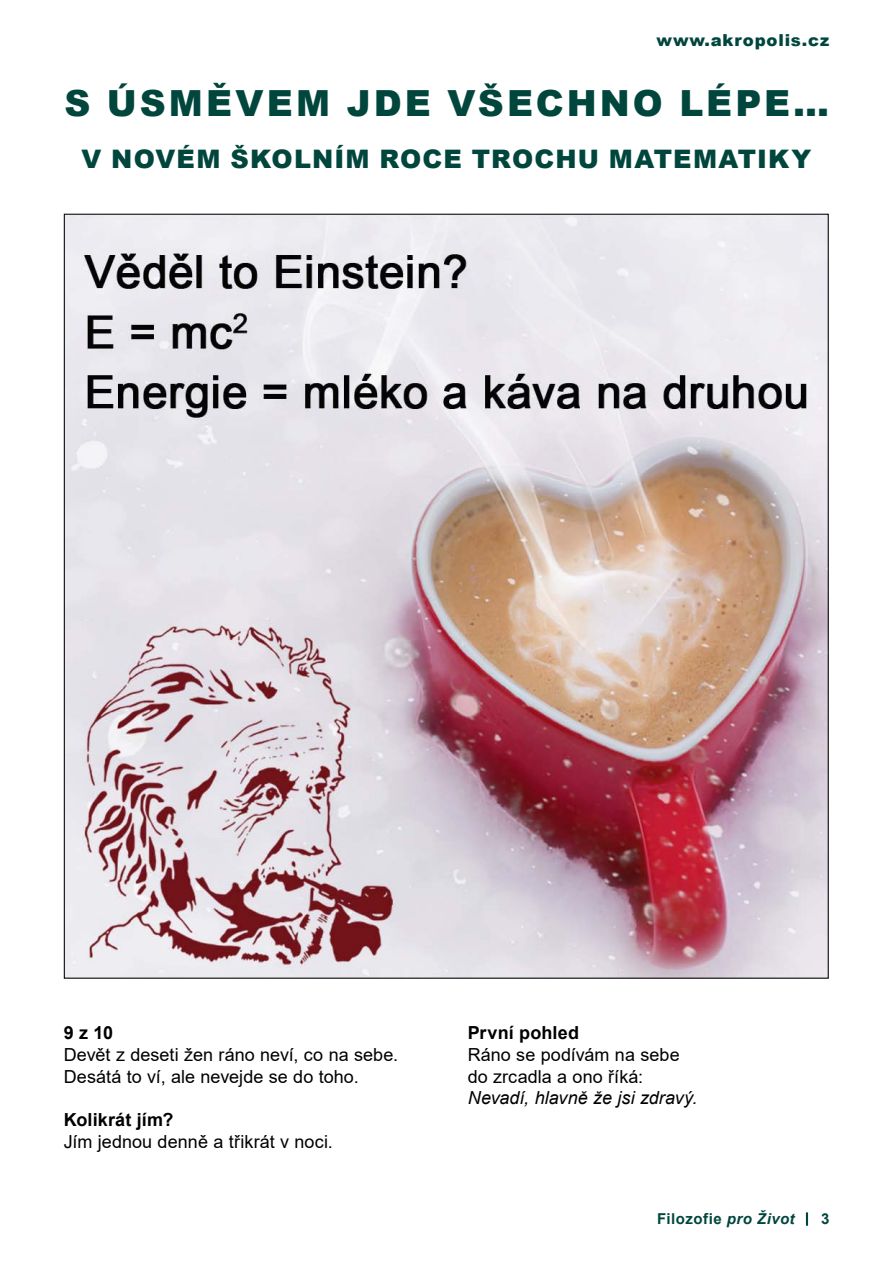
<style>
.page{position:relative;width:893px;height:1263px;background:#fff}
.page>*{position:absolute;margin:0;border:0;box-sizing:border-box;transform-origin:0 0}
.nadpis_článku_-_červ{font:900 36px "Arial";letter-spacing:.085em;color:#00463d}
.nadpis_článku_-_červ-2{font:900 25.5px "Arial";letter-spacing:.045em;color:#00463d}
.odstavec_odsazený_če{font:18px/21.8px "Arial";letter-spacing:.005em;color:#000}
.odstavec_odsazený_če-2{font:900 16.5px "Arial";letter-spacing:.05em;color:#00463d}
.t1{font:700 15px "Arial";letter-spacing:.03em;color:#00463d}
.s1{font-weight:700}
.s2{font-style:italic}
</style>
<div class="page">
<svg style="left:806px;top:1212px;width:2px;height:14px"></svg>
<img style="left:66px;top:216px;width:761px;height:761px">
<p class="odstavec_odsazený_če-2" style="left:657px;top:28px;width:174px">www.akropolis.cz</p>
<p class="nadpis_článku_-_červ" style="left:64px;top:77px;width:766px">S ÚSMĚVEM JDE VŠECHNO LÉPE…</p>
<p class="nadpis_článku_-_červ-2" style="left:82px;top:140px;width:731px">V NOVÉM ŠKOLNÍM ROCE TROCHU MATEMATIKY</p>
<p class="odstavec_odsazený_če" style="left:64px;top:1022px;width:336px"><span class="s1">9 z 10<br></span>Devět z deseti žen ráno neví, co na sebe.<br>Desátá to ví, ale nevejde se do toho.</p>
<p class="odstavec_odsazený_če" style="left:64px;top:1109px;width:271px"><span class="s1">Kolikrát jím?<br></span>Jím jednou denně a třikrát v noci.</p>
<p class="odstavec_odsazený_če" style="left:468px;top:1022px;width:231px"><span class="s1">První pohled<br></span>Ráno se podívám na sebe do zrcadla a ono říká:<br><span class="s2">Nevadí, hlavně že jsi zdravý.</span></p>
<p class="t1" style="left:657px;top:1208px;width:139px">Filozofie <span class="s2">pro Život</span></p>
<p class="t1" style="left:821px;top:1208px;width:10px">3</p>
</div>
